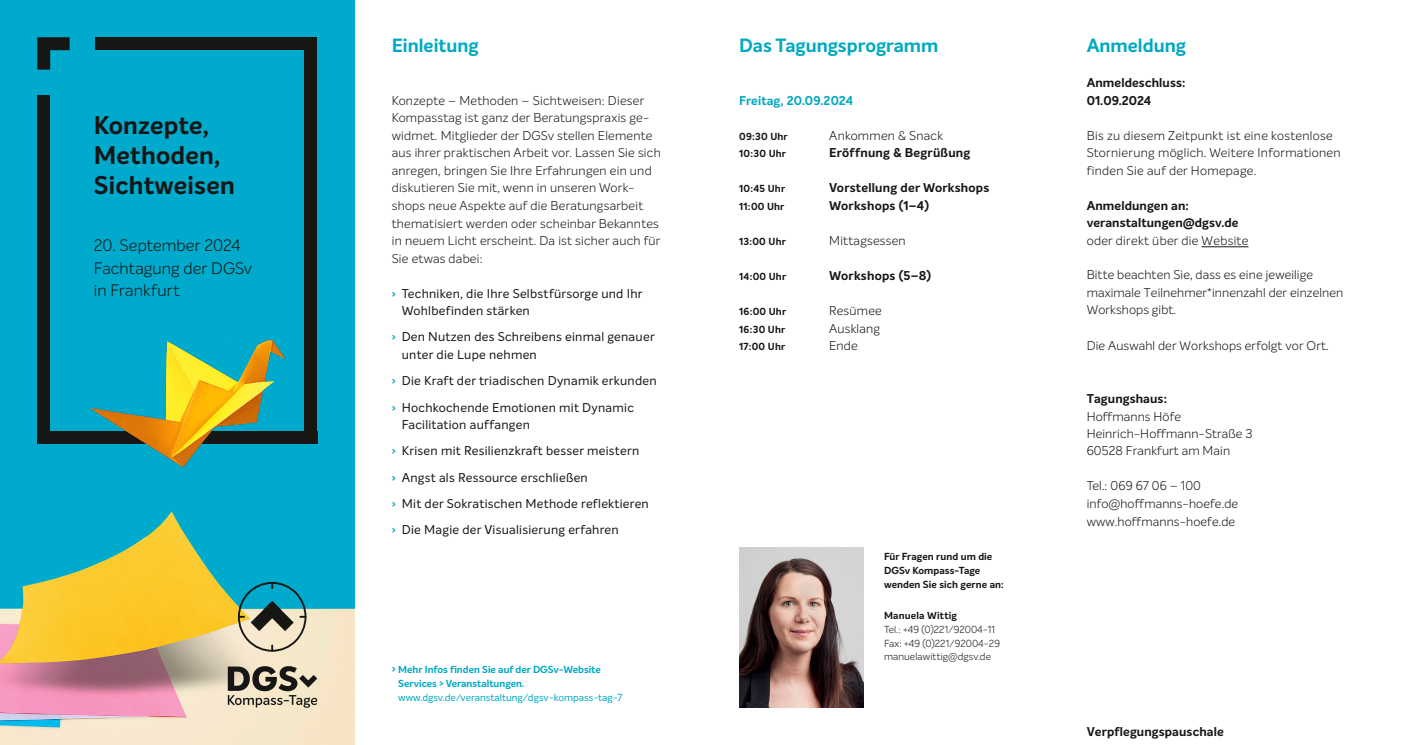
<style>
.page{position:relative;width:1404px;height:745px;background:#fff}
.page>*{position:absolute;margin:0;border:0;box-sizing:border-box;transform-origin:0 0}
.t1{font:700 25px/30px "Intelo Alt";letter-spacing:.01em;color:#161615}
.t2{font:700 18.75px "Intelo Alt";color:#00a9c1}
.t3{font:300 16.25px/22.5px "Intelo Alt";letter-spacing:.005em;color:#171714}
.t4{font:300 12.5px/17.5px "Intelo Alt";letter-spacing:.02em;color:#161615}
.t5{font:12.5px/26.2px "Intelo Alt";letter-spacing:.02em;color:#161615}
.t6{font:700 12.5px/17.5px "Intelo Alt";letter-spacing:.01em;color:#161615}
.t7{font:700 12.5px "Intelo Alt";letter-spacing:.01em;color:#00a9c1}
.t8{font:700 10px/13.8px "Intelo Alt";letter-spacing:.01em;color:#161615}
.t9{font:300 10px/13.8px "Intelo Alt";letter-spacing:.01em;color:#161615}
.t10{font:700 10px/13.8px "Intelo Alt";color:#00a9c1}
.t11{font:10px "Intelo Alt";color:#00a9c1}
.s1{font-weight:700;color:#00a9c1}
.s2{font-size:12.5px}
</style>
<div class="page">
<img style="left:739px;top:547px;width:124px;height:160px">
<img style="left:0;top:0;width:354px;height:744px">
<div style="left:96px;top:37px;width:221px;height:13px;background:#161615"></div>
<div style="left:37px;top:431px;width:280px;height:13px;background:#161615"></div>
<div style="left:304px;top:37px;width:13px;height:400px;background:#161615"></div>
<div style="left:37px;top:95px;width:13px;height:342px;background:#161615"></div>
<svg style="left:37px;top:37px;width:33px;height:33px"></svg>
<img style="left:53px;top:221px;width:301px;height:275px">
<svg style="left:228px;top:665px;width:89px;height:42px;background:#a09885"></svg>
<svg style="left:238px;top:581px;width:68px;height:70px;background:#71a4a2"></svg>
<hr style="left:1201px;top:246px;width:47px;height:1px;background:#161615">
<h1 class="t1" style="left:94px;top:111px;width:142px">Konzepte,<br>Methoden,<br>Sichtweisen</h1>
<h3 class="t3" style="left:94px;top:234px;width:160px">20. September 2024<br>Fachtagung der DGSv in Frankfurt</h3>
<h2 class="t2" style="left:392px;top:34px;width:88px">Einleitung</h2>
<p class="t4" style="left:392px;top:92px;width:270px">Konzepte – Methoden – Sichtweisen: Dieser Kompasstag ist ganz der Beratungspraxis ge&shy;widmet. Mitglieder der DGSv stellen Elemente aus ihrer praktischen Arbeit vor. Lassen Sie sich anregen, bringen Sie Ihre Erfahrungen ein und diskutieren Sie mit, wenn in unseren Work&shy;shops neue Aspekte auf die Beratungsarbeit thematisiert werden oder scheinbar Bekanntes in neuem Licht erscheint. Da ist sicher auch für Sie etwas dabei:</p>
<p class="t5" style="left:402px;top:284px;width:242px;line-height:17.5px;text-indent:-10px"><span class="s1">›</span> Techniken, die Ihre Selbstfürsorge und Ihr<br>Wohlbefinden stärken</p>
<p class="t5" style="left:402px;top:328px;width:254px;line-height:17.5px;text-indent:-10px"><span class="s1">›</span> Den Nutzen des Schreibens einmal genauer unter die Lupe nehmen</p>
<p class="t5" style="left:392px;top:367px;width:266px"><span class="s1">›</span> Die Kraft der triadischen Dynamik erkunden <span class="s1">›</span> Hochkochende Emotionen mit Dynamic</p>
<p class="t5" style="left:392px;top:411px;width:258px;text-indent:10px">Facilitation auffangen<br><span class="s1">›</span> Krisen mit Resilienzkraft besser meistern<br><span class="s1">›</span> Angst als Ressource erschließen<br><span class="s1">›</span> Mit der Sokratischen Methode reflektieren <span class="s1">›</span> Die Magie der Visualisierung erfahren</p>
<p class="t10" style="left:398px;top:662px;width:204px;text-indent:-7px"><span class="s2">›</span> Mehr Infos finden Sie auf der DGSv-Website<br>Services &gt; Veranstaltungen.</p>
<p class="t11" style="left:398px;top:690px;width:225px">www.dgsv.de/veranstaltung/dgsv-kompass-tag-7</p>
<h2 class="t2" style="left:739px;top:34px;width:201px">Das Tagungsprogramm</h2>
<p class="t7" style="left:739px;top:92px;width:115px">Freitag, 20.09.2024</p>
<p class="t8" style="left:739px;top:130px;width:50px">09:30 Uhr</p>
<p class="t4" style="left:829px;top:127px;width:115px">Ankommen &amp; Snack</p>
<p class="t8" style="left:739px;top:147px;width:48px">10:30 Uhr</p>
<p class="t6" style="left:829px;top:144px;width:143px">Eröffnung &amp; Begrüßung</p>
<p class="t8" style="left:739px;top:182px;width:47px">10:45 Uhr</p>
<p class="t6" style="left:829px;top:179px;width:162px">Vorstellung der Workshops</p>
<p class="t8" style="left:739px;top:200px;width:47px">11:00 Uhr</p>
<p class="t6" style="left:829px;top:197px;width:101px">Workshops (1–4)</p>
<p class="t8" style="left:739px;top:235px;width:48px">13:00 Uhr</p>
<p class="t4" style="left:829px;top:232px;width:78px">Mittagsessen</p>
<p class="t8" style="left:739px;top:270px;width:48px">14:00 Uhr</p>
<p class="t6" style="left:829px;top:267px;width:103px">Workshops (5–8)</p>
<p class="t8" style="left:739px;top:305px;width:49px">16:00 Uhr</p>
<p class="t4" style="left:829px;top:302px;width:54px">Resümee</p>
<p class="t8" style="left:739px;top:322px;width:48px">16:30 Uhr</p>
<p class="t4" style="left:829px;top:319px;width:52px">Ausklang</p>
<p class="t8" style="left:739px;top:340px;width:48px">17:00 Uhr</p>
<p class="t4" style="left:829px;top:337px;width:30px">Ende</p>
<p class="t8" style="left:883px;top:549px;width:121px">Für Fragen rund um die<br>DGSv Kompass-Tage wenden Sie sich gerne an:</p>
<p class="t8" style="left:883px;top:608px;width:74px">Manuela Wittig</p>
<p class="t9" style="left:883px;top:622px;width:117px">Tel.: +49 (0)221/92004-11<br>Fax: +49 (0)221/92004-29 manuelawittig@dgsv.de</p>
<h2 class="t2" style="left:1086px;top:34px;width:101px">Anmeldung</h2>
<p class="t6" style="left:1086px;top:74px;width:100px">Anmeldeschluss:<br>01.09.2024</p>
<p class="t4" style="left:1086px;top:126px;width:255px">Bis zu diesem Zeitpunkt ist eine kostenlose<br>Stornierung möglich. Weitere Informationen finden Sie auf der Homepage.</p>
<p class="t6" style="left:1086px;top:197px;width:153px">Anmeldungen an: veranstaltungen@dgsv.de</p>
<p class="t4" style="left:1086px;top:231px;width:163px">oder direkt über die Website</p>
<p class="t4" style="left:1086px;top:266px;width:258px">Bitte beachten Sie, dass es eine jeweilige maximale Teilnehmer*innenzahl der einzelnen<br>Workshops gibt.</p>
<p class="t4" style="left:1086px;top:336px;width:243px">Die Auswahl der Workshops erfolgt vor Ort.</p>
<p class="t6" style="left:1086px;top:389px;width:82px">Tagungshaus:</p>
<p class="t4" style="left:1086px;top:407px;width:167px">Hoffmanns Höfe<br>Heinrich-Hoffmann-Straße 3<br>60528 Frankfurt am Main</p>
<p class="t4" style="left:1086px;top:477px;width:153px">Tel.: 069 67 06 – 100 info@hoffmanns-hoefe.de www.hoffmanns-hoefe.de</p>
<p class="t6" style="left:1086px;top:722px;width:139px">Verpflegungspauschale</p>
</div>
